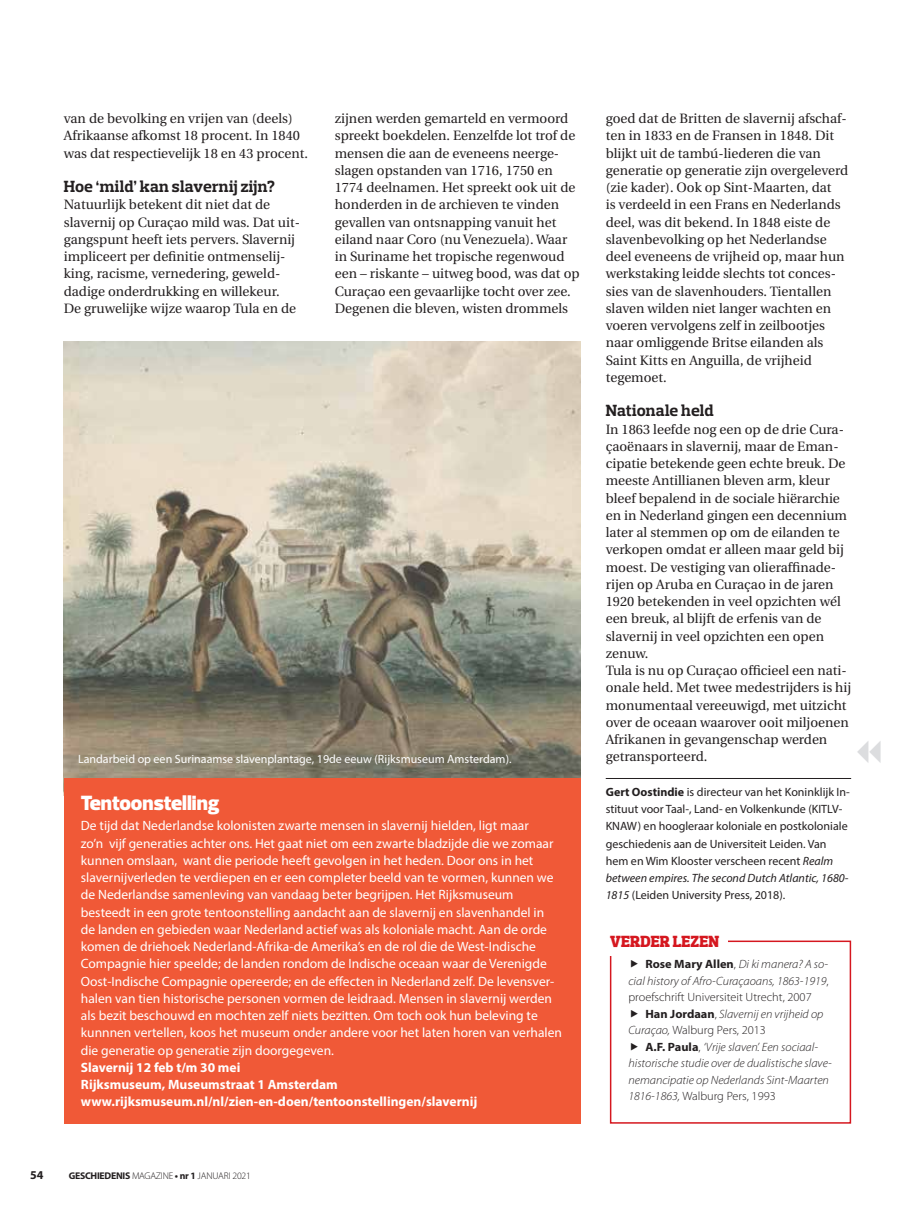
<style>
.page{position:relative;width:915px;height:1212px;background:#fff}
.page>*{position:absolute;margin:0;border:0;box-sizing:border-box;transform-origin:0 0}
.t1{font:900 21px "Prelo";color:#fff}
.t2{font:700 16.5px "Prelo Slab";letter-spacing:.005em;color:#231f20}
.t3{font:900 16.5px "Prelo Slab";letter-spacing:.015em;color:#d5171f;scale:.94 1}
.t4{font:13.5px/17.2px "Utopia";color:#231f20}
.t5{font:13.5px/17.2px "Myriad Pro";color:#fff}
.t6{font:700 13.5px/17.2px "Myriad Pro";color:#fff}
.t7{font:italic 300 12px/16.5px "Myriad Pro";color:#231f20}
.t8{font:12px/17.2px "Myriad Pro";color:#231f20}
.t9{font:12px "Myriad Pro";color:#fff}
.t10{font:700 12px "Myriad Pro";color:#231f20}
.t11{font:300 9.75px "Myriad Pro";letter-spacing:-.025em;color:#231f20}
.s1{font-weight:700}
.s2{font-style:italic}
.s3{font-weight:700;font-style:normal}
.s4{font-style:normal}
</style>
<div class="page">
<hr style="left:605px;top:778px;width:245px;height:1px;background:#231f20">
<img style="left:64px;top:342px;width:516px;height:437px">
<div style="left:64px;top:779px;width:516px;height:345px;background:#f05937"></div>
<div style="left:609px;top:940px;width:241px;height:184px;border:2px solid #d5171f"></div>
<div style="left:605px;top:935px;width:122px;height:21px;background:#fff"></div>
<p class="t4" style="left:64px;top:110px;width:246px">van de bevolking en vrijen van (deels)<br>Afrikaanse afkomst 18 procent. In 1840 was dat respectievelijk 18 en 43 procent.</p>
<p class="t2" style="left:64px;top:176px;width:212px">Hoe ‘mild’ kan slavernij zijn?</p>
<p class="t4" style="left:64px;top:196px;width:237px">Natuurlijk betekent dit niet dat de slavernij op Curaçao mild was. Dat uit&shy;gangspunt heeft iets pervers. Slavernij impliceert per definitie ontmenselij&shy;king, racisme, vernedering, geweld&shy;dadige onderdrukking en willekeur.<br>De gruwelijke wijze waarop Tula en de</p>
<p class="t4" style="left:334px;top:110px;width:246px">zijnen werden gemarteld en vermoord spreekt boekdelen. Eenzelfde lot trof de mensen die aan de eveneens neerge&shy;slagen opstanden van 1716, 1750 en 1774 deelnamen. Het spreekt ook uit de honderden in de archieven te vinden gevallen van ontsnapping vanuit het eiland naar Coro (nu Venezuela). Waar in Suriname het tropische regenwoud een – riskante – uitweg bood, was dat op Curaçao een gevaarlijke tocht over zee.<br>Degenen die bleven, wisten drommels</p>
<p class="t9" style="left:78px;top:752px;width:435px">Landarbeid op een Surinaamse slavenplantage, 19de eeuw (Rijksmuseum Amsterdam).</p>
<h1 class="t1" style="left:81px;top:790px;width:140px">Tentoonstelling</h1>
<p class="t5" style="left:81px;top:817px;width:482px">De tijd dat Nederlandse kolonisten zwarte mensen in slavernij hielden, ligt maar<br>zo’n vijf generaties achter ons. Het gaat niet om een zwarte bladzijde die we zomaar kunnen omslaan, want die periode heeft gevolgen in het heden. Door ons in het slavernijverleden te verdiepen en er een completer beeld van te vormen, kunnen we de Nederlandse samenleving van vandaag beter begrijpen. Het Rijksmuseum besteedt in een grote tentoonstelling aandacht aan de slavernij en slavenhandel in de landen en gebieden waar Nederland actief was als koloniale macht. Aan de orde komen de driehoek Nederland-Afrika-de Amerika’s en de rol die de West-Indische Compagnie hier speelde; de landen rondom de Indische oceaan waar de Verenigde Oost-Indische Compagnie opereerde; en de effecten in Nederland zelf. De levensver&shy;halen van tien historische personen vormen de leidraad. Mensen in slavernij werden als bezit beschouwd en mochten zelf niets bezitten. Om toch ook hun beleving te kunnnen vertellen, koos het museum onder andere voor het laten horen van verhalen die generatie op generatie zijn doorgegeven.</p>
<p class="t6" style="left:81px;top:1058px;width:398px">Slavernij 12 feb t/m 30 mei<br>Rijksmuseum, Museumstraat 1 Amsterdam www.rijksmuseum.nl/nl/zien-en-doen/tentoonstellingen/slavernij</p>
<p class="t10" style="left:30px;top:1167px;width:15px">54</p>
<p class="t11" style="left:69px;top:1170px;width:184px"><span class="s1">GESCHIEDENIS</span> MAGAZINE <span class="s1">• nr 1</span> JANUARI 2021</p>
<p class="t4" style="left:605px;top:110px;width:244px">goed dat de Britten de slavernij afschaf&shy;ten in 1833 en de Fransen in 1848. Dit blijkt uit de tambú-liederen die van generatie op generatie zijn overgeleverd (zie kader). Ook op Sint-Maarten, dat<br>is verdeeld in een Frans en Nederlands deel, was dit bekend. In 1848 eiste de slavenbevolking op het Nederlandse deel eveneens de vrijheid op, maar hun werkstaking leidde slechts tot conces&shy;sies van de slavenhouders. Tientallen slaven wilden niet langer wachten en voeren vervolgens zelf in zeilbootjes naar omliggende Britse eilanden als Saint Kitts en Anguilla, de vrijheid tegemoet.</p>
<p class="t2" style="left:605px;top:401px;width:109px">Nationale held</p>
<p class="t4" style="left:605px;top:421px;width:247px">In 1863 leefde nog een op de drie Cura&shy;çaoënaars in slavernij, maar de Eman&shy;cipatie betekende geen echte breuk. De meeste Antillianen bleven arm, kleur bleef bepalend in de sociale hiërarchie en in Nederland gingen een decennium later al stemmen op om de eilanden te verkopen omdat er alleen maar geld bij moest. De vestiging van olieraffinade&shy;rijen op Aruba en Curaçao in de jaren 1920 betekenden in veel opzichten wél een breuk, al blijft de erfenis van de slavernij in veel opzichten een open zenuw.<br>Tula is nu op Curaçao officieel een nati&shy;onale held. Met twee medestrijders is hij monumentaal vereeuwigd, met uitzicht over de oceaan waarover ooit miljoenen Afrikanen in gevangenschap werden getransporteerd.</p>
<p class="t8" style="left:605px;top:783px;width:246px"><span class="s1">Gert Oostindie</span> is directeur van het Koninklijk In&shy;stituut voor Taal-, Land- en Volkenkunde (KITLV-KNAW) en hoogleraar koloniale en postkoloniale geschiedenis aan de Universiteit Leiden. Van hem en Wim Klooster verscheen recent <span class="s2">Realm between empires. The second Dutch Atlantic, 1680- 1815</span> (Leiden University Press, 2018).</p>
<p class="t3" style="left:610px;top:932px;width:118px">VERDER LEZEN</p>
<p class="t7" style="left:628px;top:956px;width:202px;text-align:justify;text-indent:17px"><span class="s3">Rose Mary Allen</span><span class="s4">,</span> Di ki manera? A so&shy;cial history of Afro-Curaçaoans, 1863-1919<span class="s4">, proefschrift Universiteit Utrecht, 2007</span></p>
<p class="t7" style="left:628px;top:1005px;width:196px;text-indent:17px"><span class="s3">Han Jordaan</span><span class="s4">,</span> Slavernij en vrijheid op<br>Curaçao, <span class="s4">Walburg Pers, 2013</span></p>
<p class="t7" style="left:628px;top:1038px;width:205px;text-indent:17px"><span class="s3">A.F. Paula</span><span class="s4">,</span> ‘Vrije slaven’. Een sociaal&shy;historische studie over de dualistische slave&shy;nemancipatie op Nederlands Sint-Maarten 1816-1863, <span class="s4">Walburg Pers, 1993</span></p>
</div>
